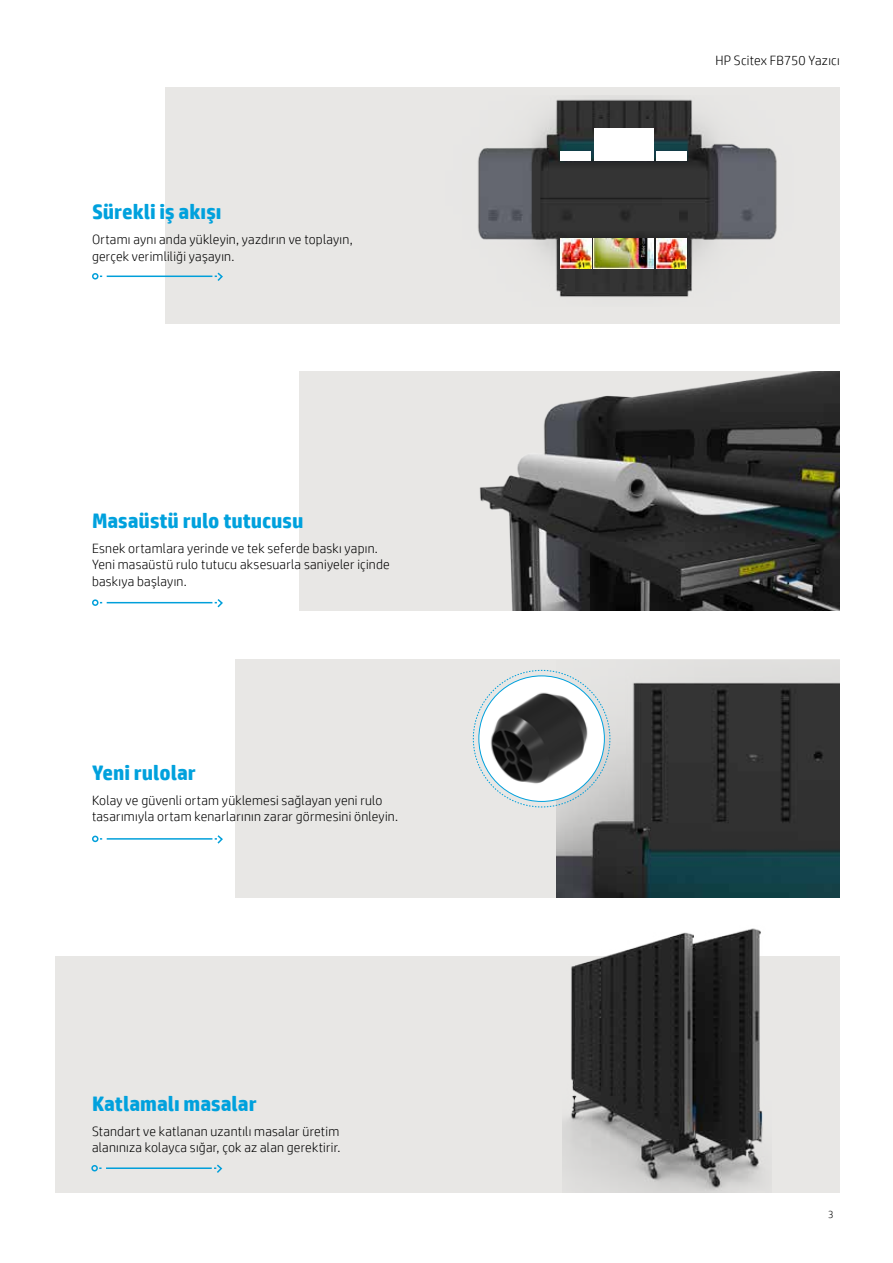
<style>
.page{position:relative;width:893px;height:1263px;background:#fff}
.page>*{position:absolute;margin:0;border:0;box-sizing:border-box;transform-origin:0 0}
.t1{font:700 21px "HP Simplified";color:#00a1dd}
.t2{font:300 13.5px/16.5px "HP Simplified";letter-spacing:.015em;color:#000}
.t3{font:300 10.5px "HP Simplified";color:#000}
</style>
<div class="page">
<div style="left:235px;top:659px;width:605px;height:239px;background:#e8e7e5"></div>
<div style="left:165px;top:88px;width:675px;height:236px;background:#e8e7e5"></div>
<div style="left:299px;top:371px;width:541px;height:240px;background:#e8e7e5"></div>
<div style="left:55px;top:956px;width:785px;height:236px;background:#e8e7e5"></div>
<img style="left:479px;top:371px;width:361px;height:240px">
<img style="left:563px;top:928px;width:202px;height:264px">
<img style="left:556px;top:675px;width:284px;height:223px">
<svg style="left:473px;top:670px;width:137px;height:137px"></svg>
<svg style="left:92px;top:272px;width:131px;height:9px"></svg>
<svg style="left:92px;top:599px;width:131px;height:9px"></svg>
<svg style="left:92px;top:835px;width:131px;height:9px"></svg>
<svg style="left:91px;top:1164px;width:132px;height:9px"></svg>
<img style="left:478px;top:99px;width:299px;height:198px">
<img style="left:561px;top:239px;width:30px;height:30px">
<img style="left:656px;top:239px;width:30px;height:30px">
<div style="left:561px;top:151px;width:30px;height:9px;background:#fff"></div>
<div style="left:656px;top:151px;width:30px;height:9px;background:#fff"></div>
<div style="left:594px;top:128px;width:59px;height:32px;background:#fff"></div>
<img style="left:594px;top:239px;width:59px;height:29px">
<h1 class="t1" style="left:92px;top:199px;width:131px">Sürekli iş akışı</h1>
<p class="t2" style="left:92px;top:231px;width:262px">Ortamı aynı anda yükleyin, yazdırın ve toplayın, gerçek verimliliği yaşayın.</p>
<h1 class="t1" style="left:92px;top:508px;width:213px">Masaüstü rulo tutucusu</h1>
<p class="t2" style="left:92px;top:539px;width:299px">Esnek ortamlara yerinde ve tek seferde baskı yapın.<br>Yeni masaüstü rulo tutucu aksesuarla saniyeler içinde baskıya başlayın.</p>
<h1 class="t1" style="left:92px;top:760px;width:105px">Yeni rulolar</h1>
<p class="t2" style="left:92px;top:791px;width:308px">Kolay ve güvenli ortam yüklemesi sağlayan yeni rulo tasarımıyla ortam kenarlarının zarar görmesini önleyin.</p>
<h1 class="t1" style="left:92px;top:1091px;width:166px">Katlamalı masalar</h1>
<p class="t2" style="left:92px;top:1122px;width:250px">Standart ve katlanan uzantılı masalar üretim alanınıza kolayca sığar, çok az alan gerektirir.</p>
<p class="t2" style="left:715px;top:52px;width:126px">HP Scitex FB750 Yazıcı</p>
<p class="t3" style="left:828px;top:1207px;width:7px">3</p>
</div>
